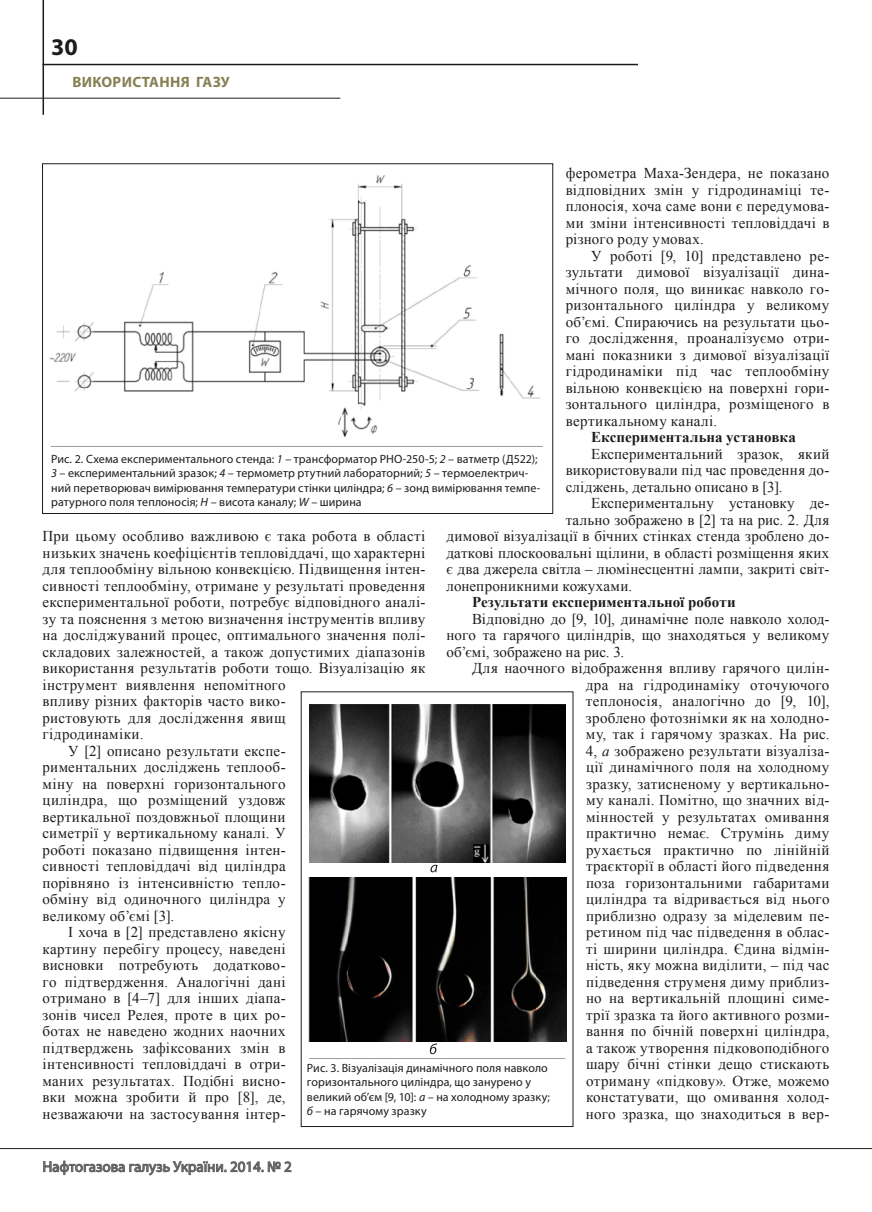
<style>
.page{position:relative;width:872px;height:1212px;background:#fff}
.page>*{position:absolute;margin:0;border:0;box-sizing:border-box;transform-origin:0 0}
.t1{font:700 24px "Myriad Pro";color:#1c1d1b}
.MainText{font:15px/16.5px "Times New Roman";letter-spacing:.02em;color:#1c1d1b;text-align:justify}
.MainText-2{font:700 15px "Times New Roman";letter-spacing:.005em;color:#1c1d1b}
.kolontitul{font:15px "Myriad Pro";color:#636362}
.MainText-3{font:15px "Times New Roman";color:#1c1d1b}
.Rubrika{font:700 15px "Myriad Pro";letter-spacing:.02em;color:#868154}
.Risunok_podpis{font:12px/14.4px "Myriad Pro";letter-spacing:.01em;color:#1c1d1b}
.s1{font-style:italic}
</style>
<div class="page">
<hr style="left:43px;top:0;width:1px;height:115px;background:#1c1d1b">
<hr style="left:0;top:98px;width:340px;height:1px;background:#1c1d1b">
<hr style="left:43px;top:64px;width:595px;height:1px;background:#1c1d1b">
<hr style="left:0;top:1148px;width:872px;height:1px;background:#1c1d1b">
<svg style="left:43px;top:1160px;width:249px;height:16px"></svg>
<hr style="left:51px;top:446px;width:492px;height:1px;background:#9c9c9c">
<img style="left:49px;top:175px;width:491px;height:262px">
<img style="left:309px;top:704px;width:256px;height:159px">
<img style="left:309px;top:877px;width:257px;height:164px">
<hr style="left:309px;top:1058px;width:256px;height:1px;background:#9c9c9c">
<svg style="left:430px;top:865px;width:7px;height:7px"></svg>
<svg style="left:430px;top:1043px;width:7px;height:11px"></svg>
<p class="t1" style="left:51px;top:31px;width:28px">30</p>
<p class="Rubrika" style="left:72px;top:72px;width:159px">ВИКОРИСТАННЯ ГАЗУ</p>
<p class="MainText" style="left:566px;top:165px;width:265px">ферометра Маха-Зендера, не показано відповідних змін у гідродинаміці те&shy;плоносія, хоча саме вони є передумова&shy;ми зміни інтенсивності тепловіддачі в різного роду умовах.</p>
<p class="MainText" style="left:566px;top:247px;width:265px;text-indent:26px">У роботі [9, 10] представлено ре&shy;зультати димової візуалізації дина&shy;мічного поля, що виникає навколо го&shy;ризонтального циліндра у великому об’ємі. Спираючись на результати цьо&shy;го дослідження, проаналізуємо отри&shy;мані показники з димової візуалізації гідродинаміки під час теплообміну вільною конвекцією на поверхні гори&shy;зонтального циліндра, розміщеного в вертикальному каналі.</p>
<p class="MainText-2" style="left:591px;top:427px;width:206px">Експериментальна установка</p>
<p class="MainText" style="left:566px;top:445px;width:265px;text-indent:26px">Експериментальний зразок, який використовували під час проведення до&shy;сліджень, детально описано в [3].</p>
<p class="MainText-3" style="left:591px;top:493px;width:240px">Експериментальну установку де-</p>
<p class="MainText" style="left:566px;top:511px;width:265px">тально зображено в [2] та на рис. 2. Для</p>
<p class="MainText" style="left:446px;top:528px;width:384px">димової візуалізації в бічних стінках стенда зроблено до-</p>
<p class="MainText" style="left:446px;top:544px;width:384px">даткові плоскоовальні щілини, в області розміщення яких</p>
<p class="MainText" style="left:446px;top:561px;width:384px">є два джерела світла – люмінесцентні лампи, закриті світ-</p>
<p class="MainText" style="left:446px;top:577px;width:187px">лонепроникними кожухами.</p>
<p class="MainText-2" style="left:472px;top:592px;width:265px">Результати експериментальної роботи</p>
<p class="MainText" style="left:446px;top:610px;width:384px;text-indent:26px">Відповідно до [9, 10], динамічне поле навколо холод&shy;ного та гарячого циліндрів, що знаходяться у великому об’ємі, зображено на рис. 3.</p>
<p class="MainText" style="left:586px;top:660px;width:245px;text-indent:-114px">Для наочного відображення впливу гарячого цилін&shy;дра на гідродинаміку оточуючого теплоносія, аналогічно до [9, 10], зроблено фотознімки як на холодно&shy;му, так і гарячому зразках. На рис.<br>4, <span class="s1">а</span> зображено результати візуаліза&shy;ції динамічного поля на холодному зразку, затисненому у вертикально&shy;му каналі. Помітно, що значних від&shy;мінностей у результатах омивання практично немає. Струмінь диму рухається практично по лінійній траєкторії в області його підведення поза горизонтальними габаритами циліндра та відривається від нього приблизно одразу за міделевим пе&shy;ретином під час підведення в облас&shy;ті ширини циліндра. Єдина відмін&shy;ність, яку можна виділити, – під час підведення струменя диму приблиз&shy;но на вертикальній площині симе&shy;трії зразка та його активного розми&shy;вання по бічній поверхні циліндра, а також утворення підковоподібного шару бічні стінки дещо стискають отриману «підкову». Отже, можемо констатувати, що омивання холод&shy;ного зразка, що знаходиться в вер-</p>
<p class="Risunok_podpis" style="left:51px;top:451px;width:491px">Рис. 2. Схема експериментального стенда: <span class="s1">1</span> – трансформатор РНО-250-5; <span class="s1">2</span> – ватметр (Д522); <span class="s1">3</span> – експериментальний зразок; <span class="s1">4</span> – термометр ртутний лабораторний; <span class="s1">5</span> – термоелектрич&shy;ний перетворювач вимірювання температури стінки циліндра; <span class="s1">6</span> – зонд вимірювання темпе&shy;ратурного поля теплоносія; <span class="s1">Н</span> – висота каналу; <span class="s1">W</span> – ширина</p>
<p class="MainText" style="left:43px;top:528px;width:384px;text-align:left">При цьому особливо важливою є така робота в області низьких значень коефіцієнтів тепловіддачі, що характерні для теплообміну вільною конвекцією. Підвищення інтен&shy;сивності теплообміну, отримане у результаті проведення експериментальної роботи, потребує відповідного аналі&shy;зу та пояснення з метою визначення інструментів впливу на досліджуваний процес, оптимального значення полі&shy;складових залежностей, а також допустимих діапазонів використання результатів роботи тощо. Візуалізацію як інструмент виявлення непомітного<br>впливу різних факторів часто вико-<br>ристовують для дослідження явищ<br>гідродинаміки.</p>
<p class="MainText" style="left:43px;top:742px;width:245px;text-indent:26px">У [2] описано результати експе&shy;риментальних досліджень теплооб&shy;міну на поверхні горизонтального циліндра, що розміщений уздовж вертикальної поздовжньої площини симетрії у вертикальному каналі. У роботі показано підвищення інтен&shy;сивності тепловіддачі від циліндра порівняно із інтенсивністю тепло&shy;обміну від одиночного циліндра у великому об’ємі [3].</p>
<p class="MainText" style="left:43px;top:924px;width:245px;text-indent:26px">І хоча в [2] представлено якісну картину перебігу процесу, наведені висновки потребують додатково&shy;го підтвердження. Аналогічні дані отримано в [4–7] для інших діапа&shy;зонів чисел Релея, проте в цих ро&shy;ботах не наведено жодних наочних підтверджень зафіксованих змін в інтенсивності тепловіддачі в отри&shy;маних результатах. Подібні висно&shy;вки можна зробити й про [8], де, незважаючи на застосування інтер-</p>
<p class="Risunok_podpis" style="left:307px;top:1060px;width:244px">Рис. 3. Візуалізація динамічного поля навколо горизонтального циліндра, що занурено у великий об’єм [9, 10]: <span class="s1">а</span> – на холодному зразку; <span class="s1">б</span> – на гарячому зразку</p>
<p class="kolontitul" style="left:43px;top:1157px;width:251px">Нафтогазова галузь України. 2014. № 2</p>
</div>
